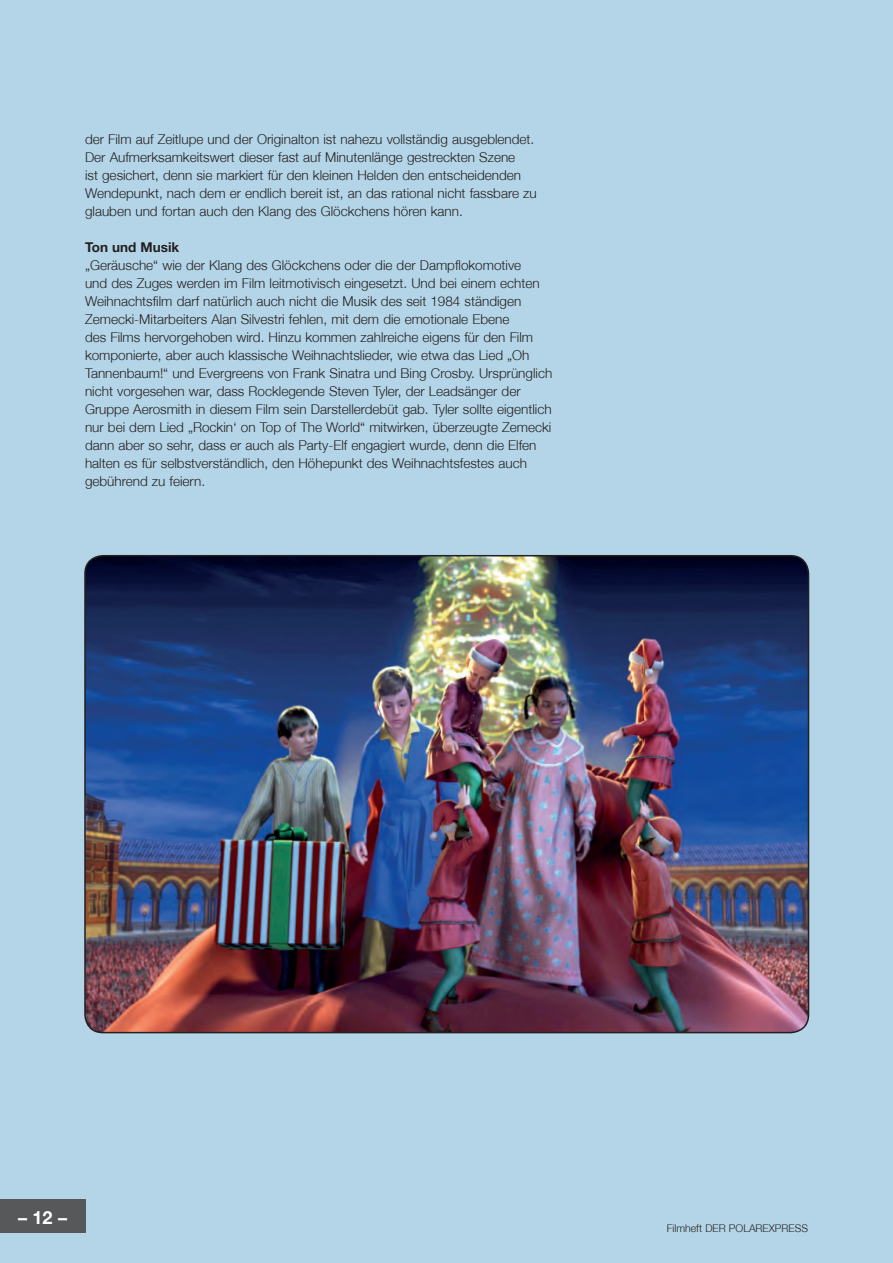
<style>
.page{position:relative;width:893px;height:1263px;background:#b4d5e7}
.page>*{position:absolute;margin:0;border:0;box-sizing:border-box;transform-origin:0 0}
.t1{font:700 18px "Helvetica Neue";color:#fff}
.t2{font:300 13.5px/18px "Helvetica Neue";color:#231f20}
.t3{font:700 13.5px "Helvetica Neue";color:#231f20}
.t4{font:300 10.65px "Helvetica Neue";color:#231f20}
</style>
<div class="page">
<div style="left:0;top:1199px;width:85px;height:34px;background:#57585a"></div>
<img style="left:85px;top:556px;width:723px;height:476px">
<div style="left:84px;top:555px;width:725px;height:478px;border:2px solid #231f20;border-radius:18px"></div>
<p class="t2" style="left:85px;top:130px;width:453px">der Film auf Zeitlupe und der Originalton ist nahezu vollständig ausgeblendet.<br>Der Aufmerksamkeitswert dieser fast auf Minutenlänge gestreckten Szene<br>ist gesichert, denn sie markiert für den kleinen Helden den entscheidenden Wendepunkt, nach dem er endlich bereit ist, an das rational nicht fassbare zu glauben und fortan auch den Klang des Glöckchens hören kann.</p>
<p class="t3" style="left:85px;top:239px;width:96px">Ton und Musik</p>
<p class="t2" style="left:85px;top:256px;width:469px">„Geräusche“ wie der Klang des Glöckchens oder die der Dampflokomotive<br>und des Zuges werden im Film leitmotivisch eingesetzt. Und bei einem echten Weihnachtsfilm darf natürlich auch nicht die Musik des seit 1984 ständigen Zemecki-Mitarbeiters Alan Silvestri fehlen, mit dem die emotionale Ebene<br>des Films hervorgehoben wird. Hinzu kommen zahlreiche eigens für den Film komponierte, aber auch klassische Weihnachtslieder, wie etwa das Lied „Oh Tannenbaum!“ und Evergreens von Frank Sinatra und Bing Crosby. Ursprünglich nicht vorgesehen war, dass Rocklegende Steven Tyler, der Leadsänger der Gruppe Aerosmith in diesem Film sein Darstellerdebüt gab. Tyler sollte eigentlich nur bei dem Lied „Rockin‘ on Top of The World“ mitwirken, überzeugte Zemecki dann aber so sehr, dass er auch als Party-Elf engagiert wurde, denn die Elfen halten es für selbstverständlich, den Höhepunkt des Weihnachtsfestes auch gebührend zu feiern.</p>
<h1 class="t1" style="left:18px;top:1206px;width:51px">– 12 –</h1>
<p class="t4" style="left:667px;top:1221px;width:143px">Filmheft DER POLAREXPRESS</p>
</div>
